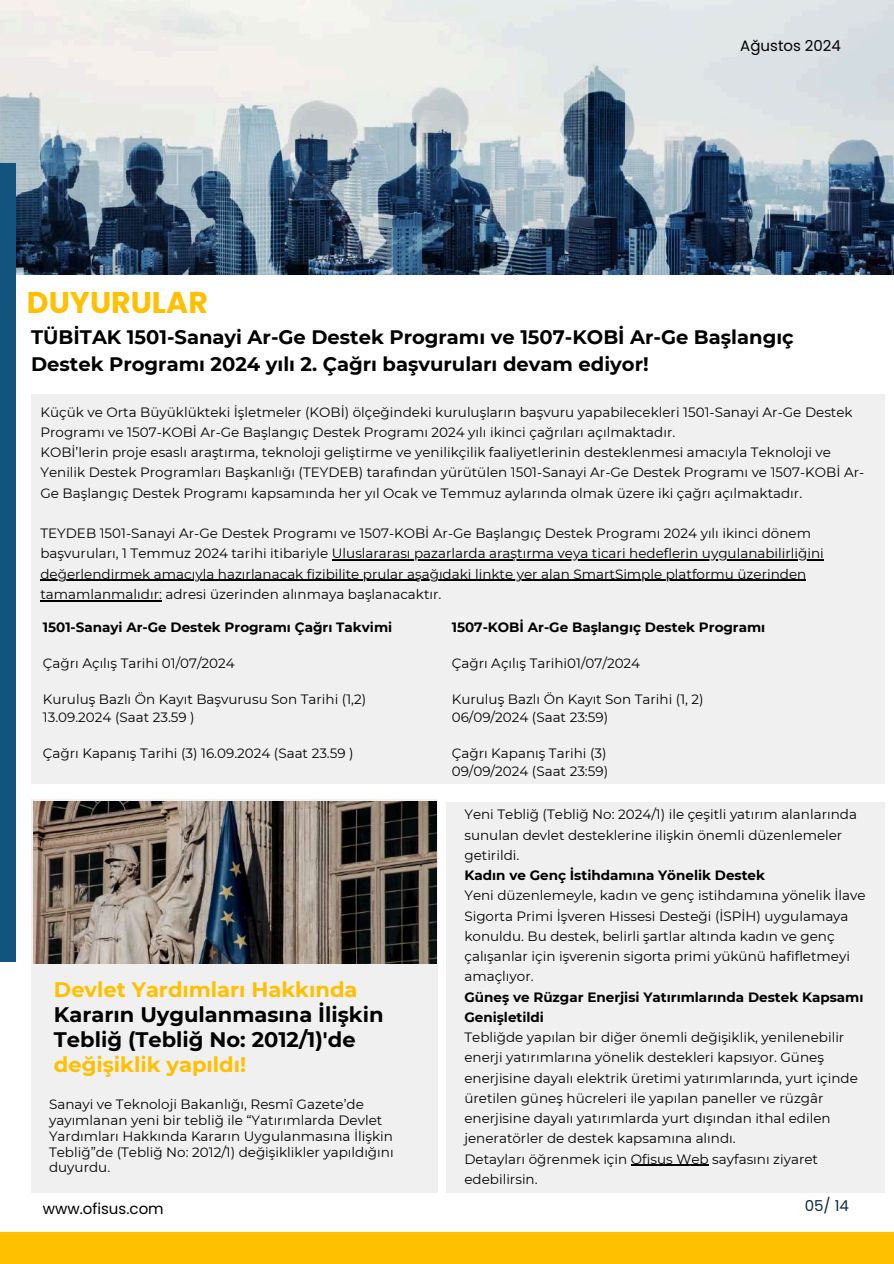
<style>
.page{position:relative;width:894px;height:1264px;background:#fff}
.page>*{position:absolute;margin:0;border:0;box-sizing:border-box;transform-origin:0 0}
.t1{font:700 30px "Poppins";color:#ffc000}
.t2{font:700 21px/24.8px "Montserrat";color:#000}
.t3{font:700 21px "Montserrat";color:#ffc000}
.t4{font:700 19.5px/27px "Montserrat";color:#000}
.t5{font:15px "Poppins";color:#000}
.t6{font:15px "Poppins";color:#0a2a43}
.t7{font:13.5px/20.2px "Montserrat";color:#000}
.t8{font:700 13.5px/20.2px "Montserrat";color:#000}
</style>
<div class="page">
<img style="left:0;top:0;width:893px;height:274px">
<div style="left:446px;top:801px;width:438px;height:391px;background:#f0f0f0"></div>
<div style="left:31px;top:798px;width:406px;height:394px;background:#f0f0f0"></div>
<img style="left:34px;top:801px;width:402px;height:162px">
<div style="left:0;top:164px;width:15px;height:798px;background:#13547e"></div>
<div style="left:31px;top:395px;width:853px;height:389px;background:#f0f0f0"></div>
<hr style="left:332px;top:559px;width:491px;height:1px;background:#000">
<hr style="left:40px;top:579px;width:766px;height:2px;background:#000">
<hr style="left:40px;top:600px;width:122px;height:1px;background:#000">
<div style="left:0;top:1231px;width:893px;height:32px;background:#ffc000"></div>
<hr style="left:630px;top:1164px;width:78px;height:1px;background:#000">
<h1 class="t1" style="left:27px;top:281px;width:182px">DUYURULAR</h1>
<p class="t5" style="left:740px;top:35px;width:102px">Ağustos 2024</p>
<h3 class="t4" style="left:31px;top:324px;width:763px">TÜBİTAK 1501-Sanayi Ar-Ge Destek Programı ve 1507-KOBİ Ar-Ge Başlangıç<br>Destek Programı 2024 yılı 2. Çağrı başvuruları devam ediyor!</h3>
<p class="t7" style="left:40px;top:401px;width:825px">Küçük ve Orta Büyüklükteki İşletmeler (KOBİ) ölçeği ndeki kuruluşların başvuru yapabi lecekleri 1501-Sanayi Ar-Ge Destek Programı ve 1507-KOBİ Ar-Ge Başlangıç Destek Programı 2024 yılı i ki nci çağrıları açılmaktadır.<br>KOBİ’leri n proje esaslı araştırma, teknoloji gelişti rme ve yeni li kçi li k faaliyetleri ni n desteklenmesi amacıyla Teknoloji ve<br>Yeni li k Destek Programları Başkanlığı (TEYDEB) tarafından yürütülen 1501-Sanayi Ar-Ge Destek Programı ve 1507-KOBİ Ar-Ge Başlangıç Destek Programı kapsamında her yıl Ocak ve Temmuz aylarında olmak üzere i ki çağrı açılmaktadır.</p>
<p class="t7" style="left:40px;top:523px;width:782px">TEYDEB 1501-Sanayi Ar-Ge Destek Programı ve 1507-KOBİ Ar-Ge Başlangıç Destek Programı 2024 yılı i ki nci dönem başvuruları, 1 Temmuz 2024 tari hi iti bariyle Uluslararası pazarlarda araştırma veya ticari hedefleri n uygulanabi li rliği ni değerlendi rmek amacıyla hazırlanacak fizi bi lite prular aşağıdaki li nkte yer alan SmartSi mple platformu üzeri nden tamamlanmalıdır: adresi üzeri nden alınmaya başlanacaktır.</p>
<p class="t8" style="left:43px;top:617px;width:349px">1501-Sanayi Ar-Ge Destek Programı Çağrı Takvimi</p>
<p class="t7" style="left:43px;top:653px;width:193px">Çağrı Açılış Tari hi 01/07/2024</p>
<p class="t7" style="left:43px;top:690px;width:325px;line-height:18px">Kuruluş Bazlı Ön Kayıt Başvurusu Son Tari hi (1,2)<br>13.09.2024 (Saat 23.59 )</p>
<p class="t7" style="left:43px;top:743px;width:312px">Çağrı Kapanış Tari hi (3) 16.09.2024 (Saat 23.59 )</p>
<h2 class="t3" style="left:54px;top:977px;width:305px">Devlet Yardımları Hakkında</h2>
<h2 class="t2" style="left:54px;top:1002px;width:331px">Kararın Uygulanmasına İlişkin<br>Tebliğ (Tebliğ No: 2012/1)'de</h2>
<h2 class="t3" style="left:54px;top:1051px;width:194px">değişiklik yapıldı!</h2>
<p class="t7" style="left:49px;top:1096px;width:346px;line-height:15.8px">Sanayi ve Teknoloji Bakanlığı, Resmî Gazete’de yayımlanan yeni bi r tebliğ i le “Yatırımlarda Devlet Yardımları Hakkında Kararın Uygulanmasına İlişkin Tebliğ”de (Tebliğ No: 2012/1) değişi kli kler yapıldığını duyurdu.</p>
<p class="t5" style="left:43px;top:1197px;width:122px">www.ofisus.com</p>
<p class="t8" style="left:451px;top:617px;width:315px">1507-KOBİ Ar-Ge Başlangıç Destek Programı</p>
<p class="t7" style="left:451px;top:653px;width:190px">Çağrı Açılış Tari hi01/07/2024</p>
<p class="t7" style="left:451px;top:690px;width:253px;line-height:18px">Kuruluş Bazlı Ön Kayıt Son Tari hi (1, 2)<br>06/09/2024 (Saat 23:59)</p>
<p class="t7" style="left:451px;top:744px;width:158px;line-height:18px">Çağrı Kapanış Tarihi (3)<br>09/09/2024 (Saat 23:59)</p>
<p class="t7" style="left:464px;top:804px;width:394px">Yeni Tebliğ (Tebliğ No: 2024/1) i le çeşitli yatırım alanlarında sunulan devlet destekleri ne i lişki n önemli düzenlemeler geti ri ldi.</p>
<p class="t8" style="left:464px;top:865px;width:302px">Kadın ve Genç İstihdamına Yönelik Destek</p>
<p class="t7" style="left:464px;top:885px;width:402px">Yeni düzenlemeyle, kadın ve genç isti hdamına yöneli k İlave Sigorta Pri mi İşveren Hissesi Desteği (İSPİH) uygulamaya konuldu. Bu destek, beli rli şartlar altında kadın ve genç çalışanlar içi n işvereni n sigorta pri mi yükünü hafifletmeyi amaçlıyor.</p>
<p class="t8" style="left:464px;top:986px;width:400px">Güneş ve Rüzgar Enerjisi Yatırımlarında Destek Kapsamı<br>Genişletildi</p>
<p class="t7" style="left:464px;top:1027px;width:395px">Tebliğde yapılan bi r diğer önemli değişi kli k, yeni lenebi li r enerji yatırımlarına yöneli k destekleri kapsıyor. Güneş enerjisi ne dayalı elektri k üreti mi yatırımlarında, yurt içi nde üreti len güneş hücreleri i le yapılan paneller ve rüzgâr enerjisi ne dayalı yatırımlarda yurt dışından ithal edi len jeneratörler de destek kapsamına alındı.<br>Detayları öğrenmek içi n Ofisus Web sayfasını ziyaret<br>edebi li rsi n.</p>
<p class="t6" style="left:804px;top:1195px;width:46px">05/ 14</p>
</div>
